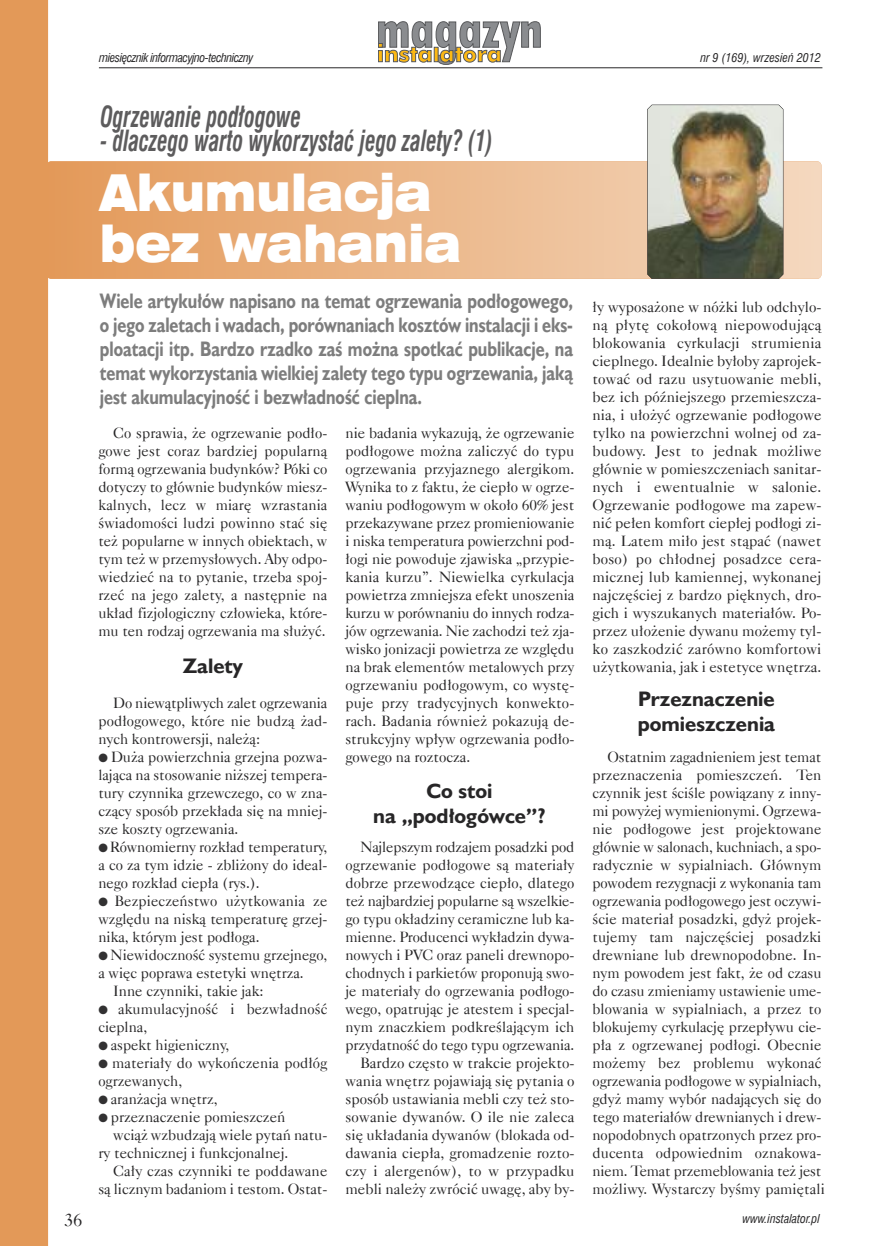
<style>
.page{position:relative;width:881px;height:1246px;background:#fff}
.page>*{position:absolute;margin:0;border:0;box-sizing:border-box;transform-origin:0 0}
.t1{font:51px/51px "Swis 721 Blk Ex EU";color:#fff;scale:.8 1}
.t2{font:italic 700 28.5px "Swis 721 Cn EU";color:#5d5c5d;scale:.75 1}
.t3{font:700 21px/24px "Humanst 521 EU";color:#7d7d7d;text-align:justify;scale:.8 1}
.t4{font:700 21px/25.2px "Humanst 521 EU";color:#272627;text-align:center}
.t5{font:18px "Caslon 540 EU";color:#272627}
.t6{font:15px/18px "Caslon 540 EU";color:#272627;text-align:justify}
.t7{font:italic 12px "Swis 721 Cn EU";color:#272627}
.t8{font:italic 12px "Swis 721 Cn EU";letter-spacing:-.035em;color:#272627}
.s1{color:#323132}
</style>
<div class="page">
<hr style="left:99px;top:67px;width:723px;height:1px;background:#272627">
<div style="left:0;top:0;width:48px;height:1246px;background:#e39958"></div>
<svg style="left:378px;top:22px;width:162px;height:42px"></svg>
<svg style="left:47px;top:161px;width:774px;height:118px;background:#eab383"></svg>
<img style="left:647px;top:105px;width:136px;height:174px">
<p class="t5" style="left:64px;top:1209px;width:20px">36</p>
<p class="t8" style="left:99px;top:51px;width:155px">miesięcznik informacyjno-techniczny</p>
<p class="t7" style="left:700px;top:51px;width:122px">nr 9 (169), wrzesień 2012</p>
<h2 class="t2" style="left:100px;top:100px;width:269px">Ogrzewanie podłogowe</h2>
<h2 class="t2" style="left:100px;top:124px;width:524px">- dlaczego warto wykorzystać jego zalety? (1)</h2>
<h1 class="t1" style="left:100px;top:167px;width:453px">Akumulacja bez wahania</h1>
<p class="t3" style="left:100px;top:288px;width:592px">Wiele artykułów napisano na temat ogrzewania podłogowego, o jego zaletach i wadach, porównaniach kosztów instalacji i eks&shy;ploatacji itp. Bardzo rzadko zaś można spotkać publikacje, na temat wykorzystania wielkiej zalety tego typu ogrzewania, jaką jest akumulacyjność i bezwładność cieplna.</p>
<p class="t6" style="left:98px;top:424px;width:230px;text-indent:15px">Co sprawia, że ogrzewanie podło&shy;gowe jest coraz bardziej popularną formą ogrzewania budynków? Póki co dotyczy to głównie budynków miesz&shy;kalnych, lecz w miarę wzrastania świadomości ludzi powinno stać się też popularne w innych obiektach, w tym też w przemysłowych. Aby odpo&shy;wiedzieć na to pytanie, trzeba spoj&shy;rzeć na jego zalety, a następnie na układ fizjologiczny człowieka, które&shy;mu ten rodzaj ogrzewania ma służyć.</p>
<h3 class="t4" style="left:183px;top:652px;width:62px">Zalety</h3>
<p class="t6" style="left:98px;top:694px;width:230px;text-indent:15px">Do niewątpliwych zalet ogrzewania podłogowego, które nie budzą żad&shy;nych kontrowersji, należą:</p>
<p class="t6" style="left:98px;top:748px;width:230px"><span class="s1">●</span> Duża powierzchnia grzejna pozwa&shy;lająca na stosowanie niższej tempera&shy;tury czynnika grzewczego, co w zna&shy;czący sposób przekłada się na mniej&shy;sze koszty ogrzewania.</p>
<p class="t6" style="left:98px;top:838px;width:230px"><span class="s1">●</span> Równomierny rozkład temperatury, a co za tym idzie - zbliżony do ideal&shy;nego rozkład ciepła (rys.).</p>
<p class="t6" style="left:98px;top:892px;width:230px"><span class="s1">●</span> Bezpieczeństwo użytkowania ze względu na niską temperaturę grzej&shy;nika, którym jest podłoga.</p>
<p class="t6" style="left:98px;top:946px;width:230px"><span class="s1">●</span> Niewidoczność systemu grzejnego,</p>
<p class="t6" style="left:98px;top:964px;width:207px">a więc poprawa estetyki wnętrza.</p>
<p class="t6" style="left:113px;top:982px;width:152px">Inne czynniki, takie jak:</p>
<p class="t6" style="left:98px;top:1000px;width:230px"><span class="s1">●</span> akumulacyjność i bezwładność cieplna,</p>
<p class="t6" style="left:98px;top:1036px;width:132px"><span class="s1">●</span> aspekt higieniczny,</p>
<p class="t6" style="left:98px;top:1054px;width:230px"><span class="s1">●</span> materiały do wykończenia podłóg ogrzewanych,</p>
<p class="t6" style="left:98px;top:1090px;width:120px"><span class="s1">●</span> aranżacja wnętrz,</p>
<p class="t6" style="left:98px;top:1108px;width:188px"><span class="s1">●</span> przeznaczenie pomieszczeń</p>
<p class="t6" style="left:113px;top:1126px;width:215px">wciąż wzbudzają wiele pytań natu-</p>
<p class="t6" style="left:98px;top:1144px;width:191px">ry technicznej i funkcjonalnej.</p>
<p class="t6" style="left:113px;top:1162px;width:215px">Cały czas czynniki te poddawane</p>
<p class="t6" style="left:98px;top:1180px;width:230px">są licznym badaniom i testom. Ostat-</p>
<p class="t6" style="left:345px;top:424px;width:230px">nie badania wykazują, że ogrzewanie podłogowe można zaliczyć do typu ogrzewania przyjaznego alergikom.<br>Wynika to z faktu, że ciepło w ogrze&shy;waniu podłogowym w około 60% jest przekazywane przez promieniowanie i niska temperatura powierzchni pod&shy;łogi nie powoduje zjawiska „przypie&shy;kania kurzu”. Niewielka cyrkulacja powietrza zmniejsza efekt unoszenia kurzu w porównaniu do innych rodza&shy;jów ogrzewania. Nie zachodzi też zja&shy;wisko jonizacji powietrza ze względu na brak elementów metalowych przy ogrzewaniu podłogowym, co wystę&shy;puje przy tradycyjnych konwekto&shy;rach. Badania również pokazują de&shy;strukcyjny wpływ ogrzewania podło&shy;gowego na roztocza.</p>
<h3 class="t4" style="left:373px;top:778px;width:174px">Co stoi<br>na „podłogówce”?</h3>
<p class="t6" style="left:345px;top:838px;width:230px;text-align:right">Najlepszym rodzajem posadzki pod ogrzewanie podłogowe są materiały dobrze przewodzące ciepło, dlatego też najbardziej popularne są wszelkie&shy;go typu okładziny ceramiczne lub ka&shy;mienne. Producenci wykładzin dywa&shy;nowych i PVC oraz paneli drewnopo&shy;chodnych i parkietów proponują swo&shy;je materiały do ogrzewania podłogo&shy;wego, opatrując je atestem i specjal&shy;nym znaczkiem podkreślającym ich przydatność do tego typu ogrzewania.<br>Bardzo często w trakcie projekto&shy;wania wnętrz pojawiają się pytania o sposób ustawiania mebli czy też sto&shy;sowanie dywanów. O ile nie zaleca się układania dywanów (blokada od&shy;dawania ciepła, gromadzenie rozto&shy;czy i alergenów), to w przypadku mebli należy zwrócić uwagę, aby by-</p>
<p class="t6" style="left:592px;top:298px;width:230px">ły wyposażone w nóżki lub odchylo&shy;ną płytę cokołową niepowodującą blokowania cyrkulacji strumienia cieplnego. Idealnie byłoby zaprojek&shy;tować od razu usytuowanie mebli, bez ich późniejszego przemieszcza&shy;nia, i ułożyć ogrzewanie podłogowe tylko na powierzchni wolnej od za&shy;budowy. Jest to jednak możliwe głównie w pomieszczeniach sanitar&shy;nych i ewentualnie w salonie.<br>Ogrzewanie podłogowe ma zapew&shy;nić pełen komfort ciepłej podłogi zi&shy;mą. Latem miło jest stąpać (nawet boso) po chłodnej posadzce cera&shy;micznej lub kamiennej, wykonanej najczęściej z bardzo pięknych, dro&shy;gich i wyszukanych materiałów. Po&shy;przez ułożenie dywanu możemy tyl&shy;ko zaszkodzić zarówno komfortowi użytkowania, jak i estetyce wnętrza.</p>
<h3 class="t4" style="left:637px;top:686px;width:139px;text-align:left">Przeznaczenie pomieszczenia</h3>
<p class="t6" style="left:592px;top:748px;width:234px;text-align:left;text-indent:15px">Ostatnim zagadnieniem jest temat przeznaczenia pomieszczeń. Ten czynnik jest ściśle powiązany z inny&shy;mi powyżej wymienionymi. Ogrzewa&shy;nie podłogowe jest projektowane głównie w salonach, kuchniach, a spo&shy;radycznie w sypialniach. Głównym powodem rezygnacji z wykonania tam ogrzewania podłogowego jest oczywi&shy;ście materiał posadzki, gdyż projek&shy;tujemy tam najczęściej posadzki drewniane lub drewnopodobne. In&shy;nym powodem jest fakt, że od czasu do czasu zmieniamy ustawienie ume&shy;blowania w sypialniach, a przez to blokujemy cyrkulację przepływu cie&shy;pła z ogrzewanej podłogi. Obecnie możemy bez problemu wykonać ogrzewania podłogowe w sypialniach, gdyż mamy wybór nadających się do tego materiałów drewnianych i drew&shy;nopodobnych opatrzonych przez pro&shy;ducenta odpowiednim oznakowa&shy;niem. Temat przemeblowania też jest możliwy. Wystarczy byśmy pamiętali</p>
<p class="t7" style="left:742px;top:1211px;width:79px">www.instalator.pl</p>
</div>
